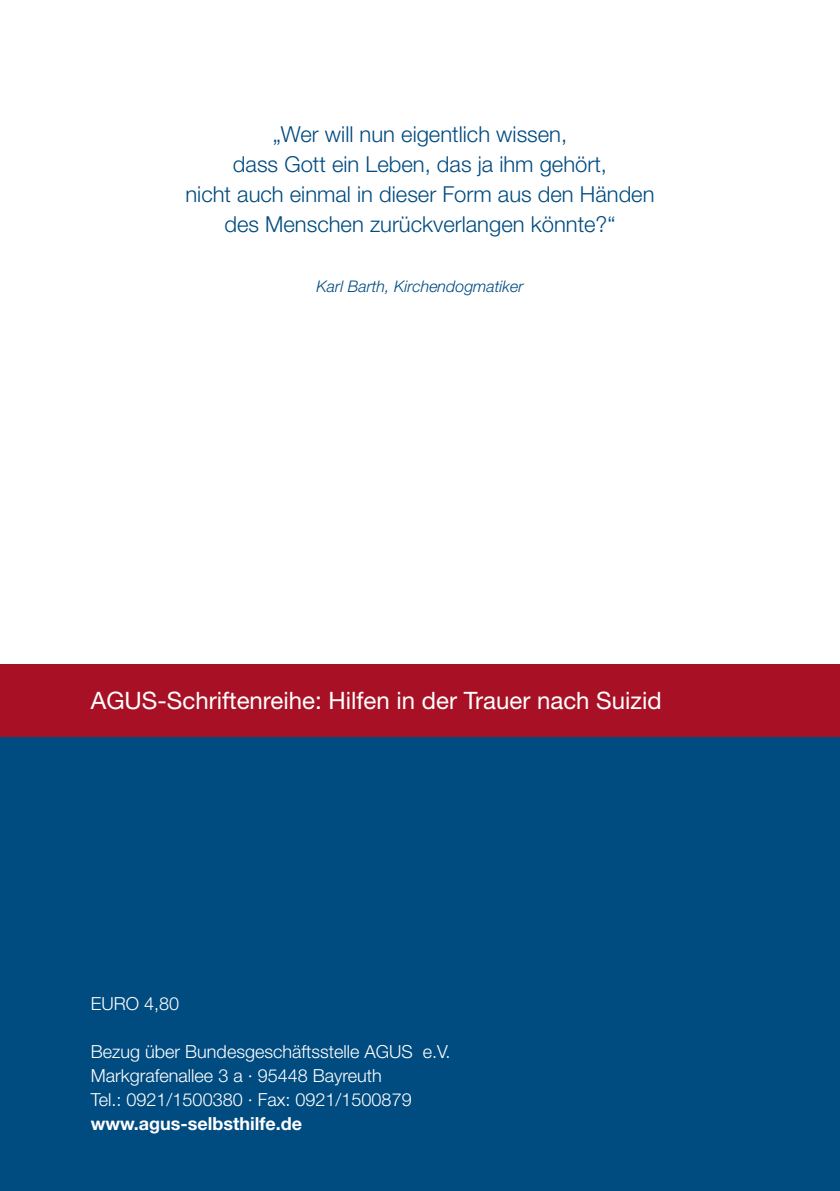
<style>
.page{position:relative;width:840px;height:1191px;background:#fff}
.page>*{position:absolute;margin:0;border:0;box-sizing:border-box;transform-origin:0 0}
.t1{font:24px "Helvetica Neue LT Std";color:#fff}
.t2{font:300 22px/30px "Helvetica Neue LT Std";color:#004b80;text-align:center}
.t3{font:300 18px/24px "Helvetica Neue LT Std";color:#fff}
.t4{font:700 18px "Helvetica Neue LT Std";color:#fff}
.t5{font:italic 300 16px "Helvetica Neue LT Std";color:#004b80}
</style>
<div class="page">
<div style="left:0;top:663px;width:839px;height:74px;background:#a81125"></div>
<div style="left:0;top:737px;width:839px;height:454px;background:#004b80"></div>
<p class="t2" style="left:185px;top:118px;width:470px">„Wer will nun eigentlich wissen,<br>dass Gott ein Leben, das ja ihm gehört,<br>nicht auch einmal in dieser Form aus den Händen des Menschen zurückverlangen könnte?“</p>
<p class="t5" style="left:316px;top:276px;width:208px">Karl Barth, Kirchendogmatiker</p>
<p class="t1" style="left:91px;top:686px;width:572px">AGUS-Schriftenreihe: Hilfen in der Trauer nach Suizid</p>
<p class="t3" style="left:91px;top:991px;width:90px">EURO 4,80</p>
<p class="t3" style="left:91px;top:1039px;width:361px">Bezug über Bundesgeschäftsstelle AGUS e.V.<br>Markgrafenallee 3 a · 95448 Bayreuth<br>Tel.: 0921/1500380 · Fax: 0921/1500879</p>
<p class="t4" style="left:91px;top:1113px;width:213px">www.agus-selbsthilfe.de</p>
</div>
